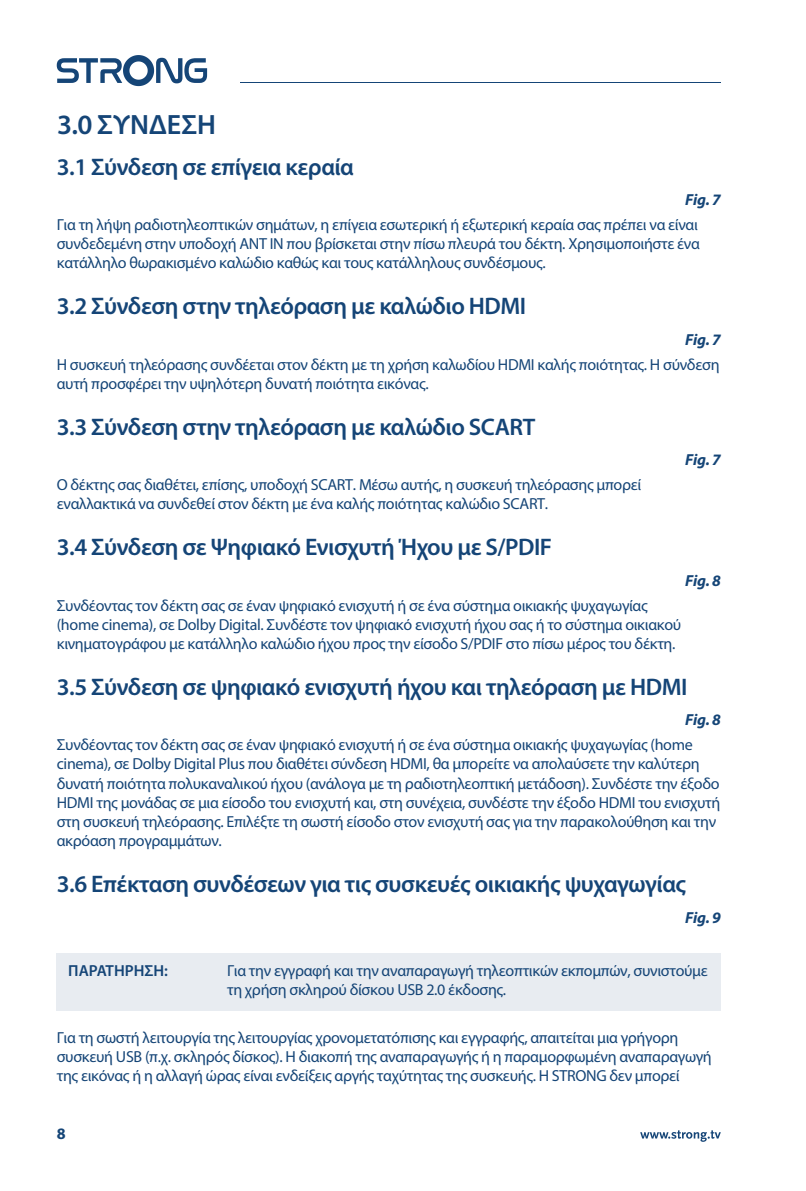
<style>
.page{position:relative;width:806px;height:1191px;background:#fff}
.page>*{position:absolute;margin:0;border:0;box-sizing:border-box;transform-origin:0 0}
.t1{font:600 28px "Myriad Pro";color:#154577}
.t2{font:600 24px "Myriad Pro";letter-spacing:-.02em;color:#154577}
.t3{font:16px/19.2px "Myriad Pro";letter-spacing:-.02em;color:#154577}
.t4{font:italic 700 16px "Myriad Pro";letter-spacing:-.02em;color:#154577}
.t5{font:600 16px "Myriad Pro";color:#154577}
.t6{font:700 16px "Myriad Pro";color:#154577}
</style>
<div class="page">
<div style="left:57px;top:952px;width:663px;height:58px;background:#e8ecf1"></div>
<hr style="left:240px;top:82px;width:480px;height:1px;background:#154577">
<svg style="left:57px;top:55px;width:150px;height:31px"></svg>
<svg style="left:640px;top:1130px;width:80px;height:11px"></svg>
<h1 class="t1" style="left:57px;top:107px;width:160px">3.0 ΣΥΝΔΕΣΗ</h1>
<h2 class="t2" style="left:57px;top:151px;width:298px">3.1 Σύνδεση σε επίγεια κεραία</h2>
<p class="t4" style="left:684px;top:191px;width:37px">Fig. 7</p>
<p class="t3" style="left:57px;top:215px;width:644px">Για τη λήψη ραδιοτηλεοπτικών σημάτων, η επίγεια εσωτερική ή εξωτερική κεραία σας πρέπει να είναι συνδεδεμένη στην υποδοχή ANT IN που βρίσκεται στην πίσω πλευρά του δέκτη. Χρησιμοποιήστε ένα κατάλληλο θωρακισμένο καλώδιο καθώς και τους κατάλληλους συνδέσμους.</p>
<h2 class="t2" style="left:57px;top:291px;width:471px">3.2 Σύνδεση στην τηλεόραση με καλώδιο HDMI</h2>
<p class="t4" style="left:684px;top:330px;width:37px">Fig. 7</p>
<p class="t3" style="left:57px;top:355px;width:664px">Η συσκευή τηλεόρασης συνδέεται στον δέκτη με τη χρήση καλωδίου HDMI καλής ποιότητας. Η σύνδεση αυτή προσφέρει την υψηλότερη δυνατή ποιότητα εικόνας.</p>
<h2 class="t2" style="left:57px;top:411px;width:480px">3.3 Σύνδεση στην τηλεόραση με καλώδιο SCART</h2>
<p class="t4" style="left:684px;top:451px;width:37px">Fig. 7</p>
<p class="t3" style="left:57px;top:475px;width:585px">Ο δέκτης σας διαθέτει, επίσης, υποδοχή SCART. Μέσω αυτής, η συσκευή τηλεόρασης μπορεί εναλλακτικά να συνδεθεί στον δέκτη με ένα καλής ποιότητας καλώδιο SCART.</p>
<h2 class="t2" style="left:57px;top:532px;width:496px">3.4 Σύνδεση σε Ψηφιακό Ενισχυτή Ήχου με S/PDIF</h2>
<p class="t4" style="left:684px;top:571px;width:37px">Fig. 8</p>
<p class="t3" style="left:57px;top:596px;width:625px">Συνδέοντας τον δέκτη σας σε έναν ψηφιακό ενισχυτή ή σε ένα σύστημα οικιακής ψυχαγωγίας (home cinema), σε Dolby Digital. Συνδέστε τον ψηφιακό ενισχυτή ήχου σας ή το σύστημα οικιακού κινηματογράφου με κατάλληλο καλώδιο ήχου προς την είσοδο S/PDIF στο πίσω μέρος του δέκτη.</p>
<h2 class="t2" style="left:57px;top:671px;width:631px">3.5 Σύνδεση σε ψηφιακό ενισχυτή ήχου και τηλεόραση με HDMI</h2>
<p class="t4" style="left:684px;top:711px;width:37px">Fig. 8</p>
<p class="t3" style="left:57px;top:735px;width:664px">Συνδέοντας τον δέκτη σας σε έναν ψηφιακό ενισχυτή ή σε ένα σύστημα οικιακής ψυχαγωγίας (home cinema), σε Dolby Digital Plus που διαθέτει σύνδεση HDMI, θα μπορείτε να απολαύσετε την καλύτερη δυνατή ποιότητα πολυκαναλικού ήχου (ανάλογα με τη ραδιοτηλεοπτική μετάδοση). Συνδέστε την έξοδο HDMI της μονάδας σε μια είσοδο του ενισχυτή και, στη συνέχεια, συνδέστε την έξοδο HDMI του ενισχυτή στη συσκευή τηλεόρασης. Επιλέξτε τη σωστή είσοδο στον ενισχυτή σας για την παρακολούθηση και την ακρόαση προγραμμάτων.</p>
<h2 class="t2" style="left:57px;top:868px;width:630px">3.6 Επέκταση συνδέσεων για τις συσκευές οικιακής ψυχαγωγίας</h2>
<p class="t4" style="left:684px;top:908px;width:37px">Fig. 9</p>
<p class="t5" style="left:68px;top:960px;width:101px">ΠΑΡΑΤΗΡΗΣΗ:</p>
<p class="t3" style="left:227px;top:961px;width:482px">Για την εγγραφή και την αναπαραγωγή τηλεοπτικών εκπομπών, συνιστούμε τη χρήση σκληρού δίσκου USB 2.0 έκδοσης.</p>
<p class="t3" style="left:57px;top:1028px;width:656px">Για τη σωστή λειτουργία της λειτουργίας χρονομετατόπισης και εγγραφής, απαιτείται μια γρήγορη συσκευή USB (π.χ. σκληρός δίσκος). Η διακοπή της αναπαραγωγής ή η παραμορφωμένη αναπαραγωγή της εικόνας ή η αλλαγή ώρας είναι ενδείξεις αργής ταχύτητας της συσκευής. Η STRONG δεν μπορεί</p>
<p class="t6" style="left:57px;top:1124px;width:10px">8</p>
</div>
